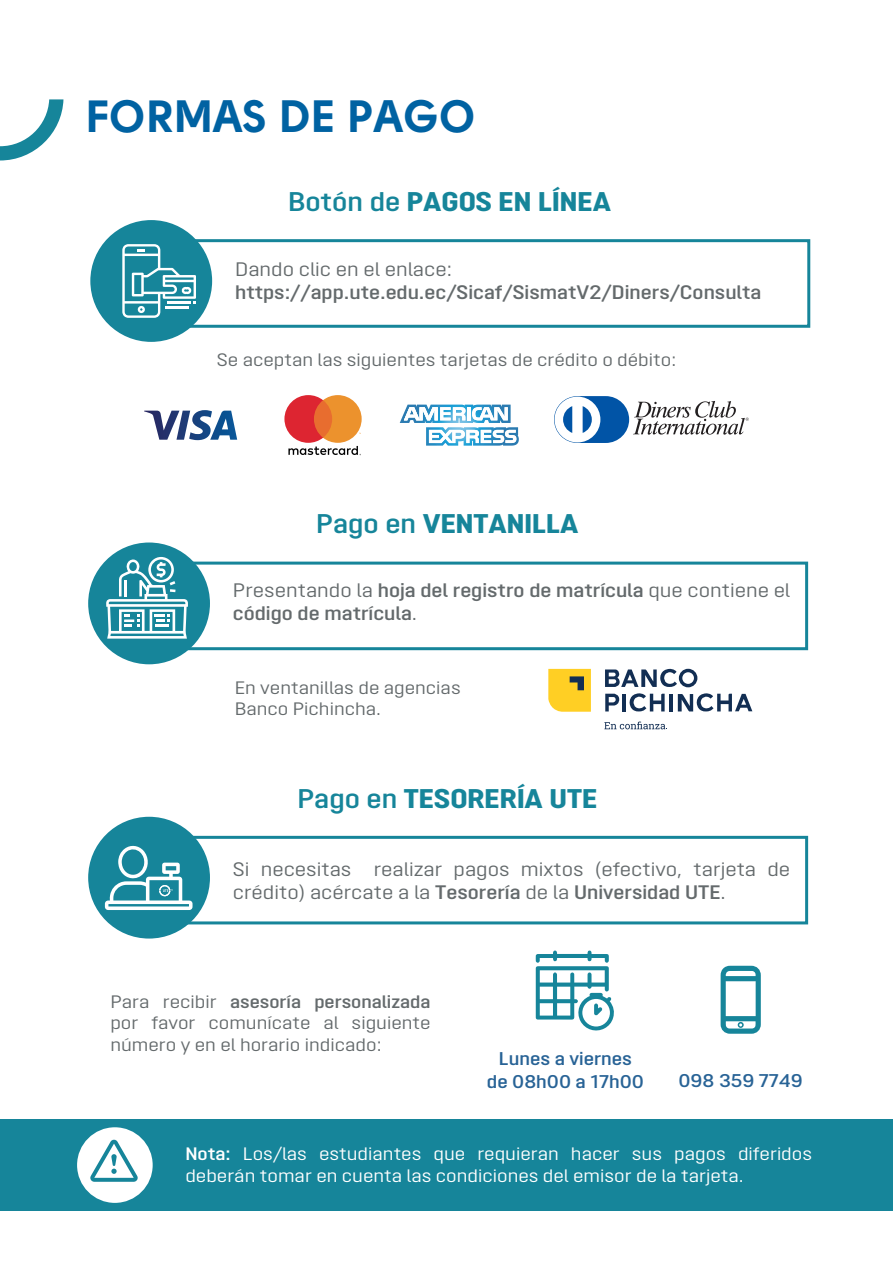
<style>
.page{position:relative;width:893px;height:1263px;background:#fff}
.page>*{position:absolute;margin:0;border:0;box-sizing:border-box;transform-origin:0 0}
.t1{font:45px "Solomon Sans Bold";color:#0062a2}
.t2{font:800 27px "Opinion Pro Extended";color:#16859a}
.t3{font:600 19.5px/23.4px "Opinion Pro Extended";color:#646a6c}
.t4{font:19.5px/23.4px "Opinion Pro Extended";color:#646a6c}
.t5{font:600 18.45px/22px "Opinion Pro Extended";color:#286396;text-align:center}
.t6{font:18px/21.6px "Opinion Pro Extended";color:#646a6c;text-align:justify}
.t7{font:18px/21.6px "Opinion Pro Extended";color:#fff}
.s1{font-weight:600}
.s2{font-weight:400}
</style>
<div class="page">
<div style="left:0;top:1119px;width:893px;height:92px;background:#16859a"></div>
<div style="left:77px;top:1127px;width:76px;height:76px;background:#fff;border-radius:50%"></div>
<svg style="left:90px;top:1139px;width:48px;height:43px"></svg>
<div style="left:177px;top:836px;width:631px;height:88px;border:3px solid #16859a"></div>
<div style="left:88px;top:817px;width:122px;height:121px;background:#16859a;border-radius:50%"></div>
<svg style="left:105px;top:845px;width:88px;height:65px"></svg>
<div style="left:177px;top:562px;width:631px;height:88px;border:3px solid #16859a"></div>
<div style="left:88px;top:542px;width:122px;height:122px;background:#16859a;border-radius:50%"></div>
<svg style="left:106px;top:557px;width:82px;height:82px"></svg>
<div style="left:179px;top:239px;width:631px;height:89px;border:3px solid #16859a"></div>
<div style="left:90px;top:220px;width:122px;height:122px;background:#16859a;border-radius:50%"></div>
<svg style="left:122px;top:244px;width:74px;height:74px"></svg>
<svg style="left:548px;top:669px;width:43px;height:43px;background:#edc430"></svg>
<svg style="left:605px;top:669px;width:147px;height:43px"></svg>
<svg style="left:604px;top:721px;width:63px;height:8px"></svg>
<svg style="left:536px;top:951px;width:78px;height:80px"></svg>
<svg style="left:721px;top:966px;width:40px;height:68px"></svg>
<svg style="left:400px;top:405px;width:119px;height:41px"></svg>
<svg style="left:144px;top:410px;width:93px;height:30px"></svg>
<svg style="left:284px;top:395px;width:78px;height:60px"></svg>
<svg style="left:633px;top:401px;width:116px;height:34px"></svg>
<div style="left:554px;top:396px;width:75px;height:47px;background:#0154a6;border-radius:23px"></div>
<div style="left:554px;top:397px;width:46px;height:45px;background:#fff;border-radius:50%"></div>
<svg style="left:563px;top:406px;width:9px;height:27px"></svg>
<svg style="left:583px;top:406px;width:9px;height:27px"></svg>
<svg style="left:0;top:99px;width:63px;height:61px"></svg>
<h1 class="t1" style="left:87px;top:89px;width:391px">FORMAS DE PAGO</h1>
<h2 class="t2" style="left:288px;top:186px;width:324px"><span class="s1">Botón de</span> PAGOS EN LÍNEA</h2>
<p class="t4" style="left:235px;top:257px;width:218px">Dando clic en el enlace:</p>
<p class="t3" style="left:235px;top:281px;width:528px">https://app.ute.edu.ec/Sicaf/SismatV2/Diners/Consulta</p>
<p class="t6" style="left:217px;top:348px;width:461px">Se aceptan las siguientes tarjetas de crédito o débito:</p>
<h2 class="t2" style="left:316px;top:508px;width:264px"><span class="s1">Pago en</span> VENTANILLA</h2>
<p class="t3" style="left:233px;top:578px;width:559px"><span class="s2">Presentando la</span> hoja del registro de matrícula <span class="s2">que contiene el </span>código de matrícula<span class="s2">.</span></p>
<p class="t6" style="left:235px;top:677px;width:227px">En ventanillas de agencias<br>Banco Pichincha.</p>
<h2 class="t2" style="left:297px;top:782px;width:301px"><span class="s1">Pago en</span> TESORERÍA UTE</h2>
<p class="t4" style="left:233px;top:857px;width:559px">Si necesitas realizar pagos mixtos (efectivo, tarjeta de crédito) acércate a la <span class="s1">Tesorería</span> de la <span class="s1">Universidad UTE</span>.</p>
<p class="t6" style="left:110px;top:990px;width:322px">Para recibir <span class="s1">asesoría personalizada </span>por favor comunícate al siguiente número y en el horario indicado:</p>
<p class="t5" style="left:487px;top:1048px;width:158px">Lunes a viernes de 08h00 a 17h00</p>
<p class="t5" style="left:678px;top:1069px;width:126px">098 359 7749</p>
<p class="t7" style="left:185px;top:1143px;width:628px"><span class="s1">Nota:</span> Los/las estudiantes que requieran hacer sus pagos diferidos deberán tomar en cuenta las condiciones del emisor de la tarjeta.</p>
</div>
